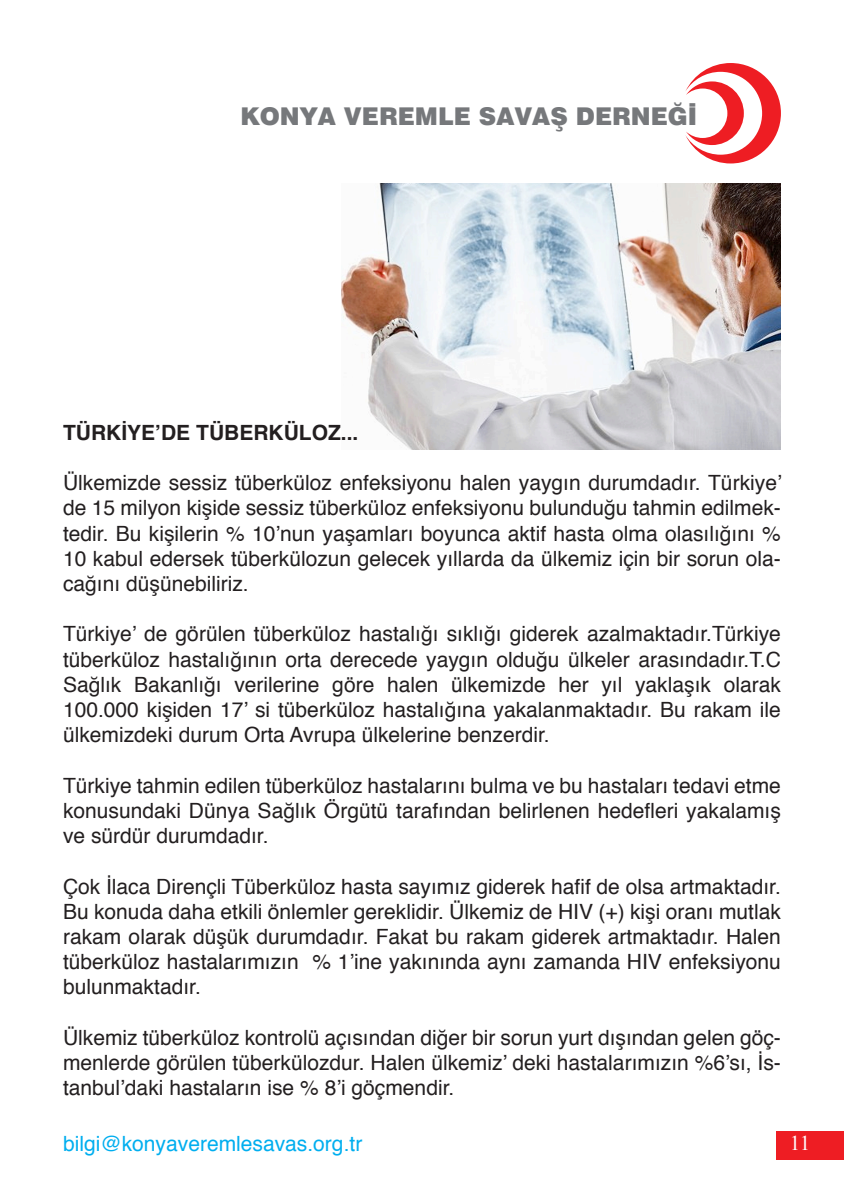
<style>
.page{position:relative;width:844px;height:1191px;background:#fff}
.page>*{position:absolute;margin:0;border:0;box-sizing:border-box;transform-origin:0 0}
.t1{font:900 24.5px "Swiss 721";color:#76787b}
.t2{font:21px/25.2px "Helvetica";color:#231f20;text-align:justify}
.t3{font:21px "Helvetica";color:#00aeef}
.t4{font:700 21px "Helvetica";color:#231f20}
.t5{font:21px "Times New Roman";color:#fff}
</style>
<div class="page">
<svg style="left:685px;top:63px;width:95px;height:100px"></svg>
<div style="left:775px;top:1131px;width:68px;height:28px;background:#ee1d23"></div>
<img style="left:342px;top:183px;width:438px;height:267px">
<p class="t1" style="left:240px;top:101px;width:458px">KONYA VEREMLE SAVAŞ DERNEĞİ</p>
<p class="t4" style="left:63px;top:415px;width:297px">TÜRKİYE’DE TÜBERKÜLOZ...</p>
<p class="t2" style="left:63px;top:471px;width:720px">Ülkemizde sessiz tüberküloz enfeksiyonu halen yaygın durumdadır. Türkiye’ de 15 milyon kişide sessiz tüberküloz enfeksiyonu bulunduğu tahmin edilmek&shy;tedir. Bu kişilerin % 10’nun yaşamları boyunca aktif hasta olma olasılığını % 10 kabul edersek tüberkülozun gelecek yıllarda da ülkemiz için bir sorun ola&shy;cağını düşünebiliriz.</p>
<p class="t2" style="left:63px;top:622px;width:719px">Türkiye’ de görülen tüberküloz hastalığı sıklığı giderek azalmaktadır.Türkiye tüberküloz hastalığının orta derecede yaygın olduğu ülkeler arasındadır.T.C Sağlık Bakanlığı verilerine göre halen ülkemizde her yıl yaklaşık olarak 100.000 kişiden 17’ si tüberküloz hastalığına yakalanmaktadır. Bu rakam ile ülkemizdeki durum Orta Avrupa ülkelerine benzerdir.</p>
<p class="t2" style="left:63px;top:773px;width:719px">Türkiye tahmin edilen tüberküloz hastalarını bulma ve bu hastaları tedavi etme konusundaki Dünya Sağlık Örgütü tarafından belirlenen hedefleri yakalamış ve sürdür durumdadır.</p>
<p class="t2" style="left:63px;top:874px;width:719px">Çok İlaca Dirençli Tüberküloz hasta sayımız giderek hafif de olsa artmaktadır.<br>Bu konuda daha etkili önlemler gereklidir. Ülkemiz de HIV (+) kişi oranı mutlak rakam olarak düşük durumdadır. Fakat bu rakam giderek artmaktadır. Halen tüberküloz hastalarımızın % 1’ine yakınında aynı zamanda HIV enfeksiyonu bulunmaktadır.</p>
<p class="t2" style="left:63px;top:1025px;width:719px">Ülkemiz tüberküloz kontrolü açısından diğer bir sorun yurt dışından gelen göç&shy;menlerde görülen tüberkülozdur. Halen ülkemiz’ deki hastalarımızın %6’sı, İs&shy;tanbul’daki hastaların ise % 8’i göçmendir.</p>
<p class="t3" style="left:63px;top:1127px;width:301px">bilgi@konyaveremlesavas.org.tr</p>
<p class="t5" style="left:789px;top:1128px;width:22px">11</p>
</div>
